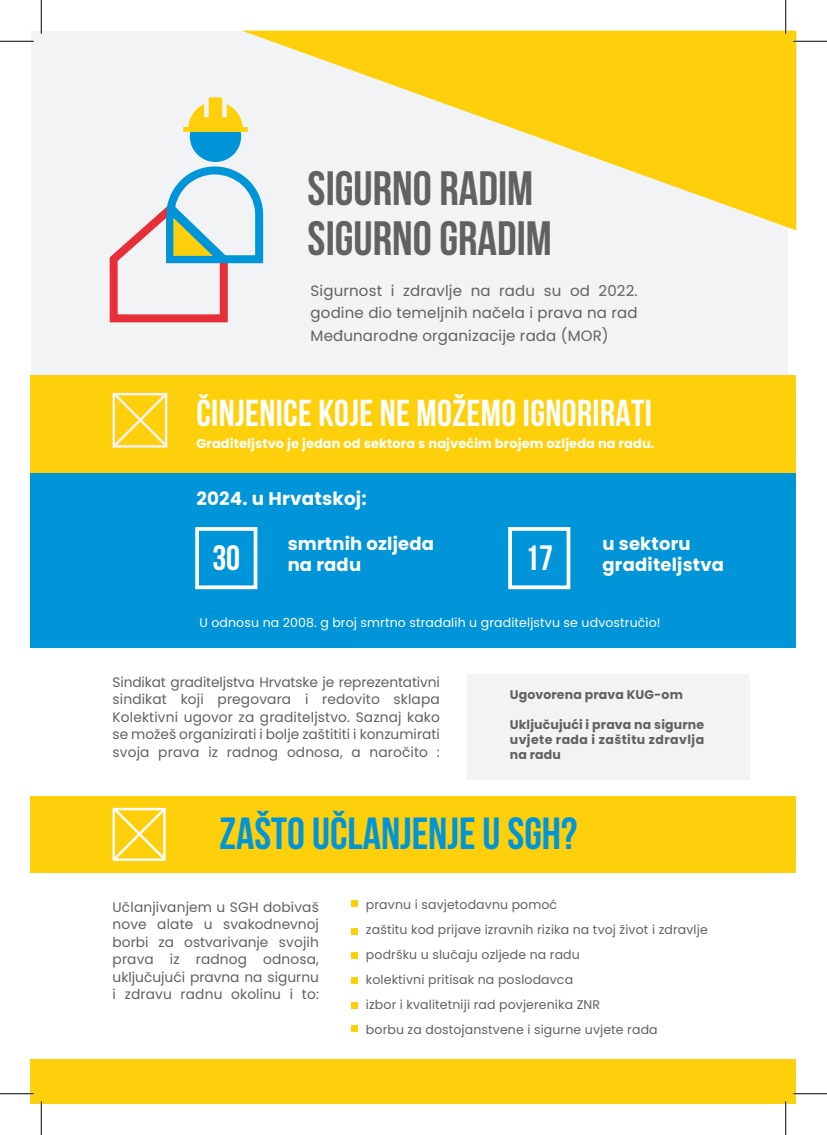
<style>
.page{position:relative;width:827px;height:1135px;background:#fff}
.page>*{position:absolute;margin:0;border:0;box-sizing:border-box;transform-origin:0 0}
.t1{font:700 48.12px/49.9px "Bebas Neue";color:#606160}
.t2{font:700 45px "Bebas Neue";color:#0095d9}
.t3{font:700 37.5px "Bebas Neue";letter-spacing:.01em;color:#fff}
.t4{font:700 35.25px "Bebas Neue";color:#fff}
.t5{font:700 18.38px "Poppins";letter-spacing:.01em;color:#fff}
.t6{font:700 18px/21.5px "Poppins";letter-spacing:.01em;color:#fff}
.t7{font:15px/22.5px "Poppins";letter-spacing:.01em;color:#606160;text-align:justify}
.t8{font:13.75px/17.5px "Poppins";letter-spacing:.01em;color:#606160;text-align:justify}
.t9{font:700 12.88px "Poppins";letter-spacing:.01em;color:#fff}
.t10{font:12.5px/25px "Poppins";letter-spacing:.01em;color:#606160}
.t11{font:700 12.5px/15px "Poppins";letter-spacing:.01em;color:#606160;text-align:justify}
.t12{font:12.5px "Poppins";letter-spacing:.01em;color:#fff}
</style>
<div class="page">
<div style="left:31px;top:796px;width:765px;height:76px;background:#fed00b"></div>
<div style="left:31px;top:31px;width:756px;height:351px;background:#f2f3f4"></div>
<div style="left:31px;top:469px;width:765px;height:179px;background:#0095d9"></div>
<div style="left:31px;top:1059px;width:765px;height:45px;background:#fed00b"></div>
<div style="left:31px;top:375px;width:765px;height:97px;background:#fed00b"></div>
<div style="left:467px;top:674px;width:282px;height:106px;background:#f2f3f4"></div>
<svg style="left:243px;top:31px;width:553px;height:199px;fill:#fed00b"></svg>
<svg style="left:110px;top:97px;width:153px;height:225px"></svg>
<div style="left:195px;top:527px;width:62px;height:62px;border:4px solid #fff"></div>
<div style="left:508px;top:527px;width:62px;height:62px;border:4px solid #fff"></div>
<svg style="left:113px;top:393px;width:54px;height:55px"></svg>
<svg style="left:113px;top:808px;width:53px;height:53px"></svg>
<div style="left:351px;top:900px;width:7px;height:6px;background:#fed00b"></div>
<div style="left:351px;top:928px;width:7px;height:7px;background:#fed00b"></div>
<div style="left:351px;top:952px;width:7px;height:6px;background:#fed00b"></div>
<div style="left:351px;top:977px;width:7px;height:6px;background:#fed00b"></div>
<div style="left:351px;top:1002px;width:7px;height:6px;background:#fed00b"></div>
<div style="left:351px;top:1025px;width:7px;height:6px;background:#fed00b"></div>
<hr style="left:0;top:40px;width:34px;height:2px;background:#fff">
<hr style="left:793px;top:40px;width:34px;height:2px;background:#fff">
<hr style="left:40px;top:0;width:2px;height:34px;background:#fff">
<hr style="left:40px;top:1101px;width:2px;height:34px;background:#fff">
<hr style="left:0;top:41px;width:34px;height:1px;background:#000">
<hr style="left:793px;top:41px;width:34px;height:1px;background:#000">
<hr style="left:0;top:1093px;width:34px;height:1px;background:#000">
<hr style="left:793px;top:1093px;width:34px;height:1px;background:#000">
<hr style="left:41px;top:0;width:1px;height:34px;background:#000">
<hr style="left:41px;top:1101px;width:1px;height:34px;background:#000">
<hr style="left:785px;top:0;width:1px;height:34px;background:#000">
<hr style="left:785px;top:1101px;width:1px;height:34px;background:#000">
<h1 class="t1" style="left:308px;top:163px;width:246px">SIGURNO RADIM<br>SIGURNO GRADIM</h1>
<p class="t7" style="left:310px;top:279px;width:328px">Sigurnost i zdravlje na radu su od 2022. godine dio temeljnih načela i prava na rad Međunarodne organizacije rada (MOR)</p>
<h3 class="t3" style="left:196px;top:392px;width:457px">ČINJENICE KOJE NE MOŽEMO IGNORIRATI</h3>
<p class="t9" style="left:196px;top:436px;width:459px">Graditeljstvo je jedan od sektora s najvećim brojem ozljeda na radu.</p>
<h3 class="t5" style="left:196px;top:488px;width:172px">2024. u Hrvatskoj:</h3>
<h3 class="t6" style="left:288px;top:533px;width:148px">smrtnih ozljeda na radu</h3>
<h3 class="t6" style="left:602px;top:533px;width:90px">u sektoru</h3>
<h3 class="t4" style="left:212px;top:538px;width:29px">30</h3>
<h3 class="t4" style="left:525px;top:538px;width:29px">17</h3>
<h3 class="t6" style="left:602px;top:554px;width:123px">graditeljstva</h3>
<p class="t12" style="left:199px;top:615px;width:463px">U odnosu na 2008. g broj smrtno stradalih u graditeljstvu se udvostručio!</p>
<p class="t8" style="left:113px;top:673px;width:329px">Sindikat graditeljstva Hrvatske je reprezentativni sindikat koji pregovara i redovito sklapa Kolektivni ugovor za graditeljstvo. Saznaj kako se možeš organizirati i bolje zaštititi i konzumirati svoja prava iz radnog odnosa, a naročito :</p>
<p class="t11" style="left:510px;top:687px;width:175px">Ugovorena prava KUG-om</p>
<p class="t11" style="left:510px;top:717px;width:196px">Uključujući i prava na sigurne uvjete rada i zaštitu zdravlja na radu</p>
<h2 class="t2" style="left:219px;top:809px;width:359px">ZAŠTO UČLANJENJE U SGH?</h2>
<p class="t8" style="left:113px;top:898px;width:208px">Učlanjivanjem u SGH dobivaš nove alate u svakodnevnoj borbi za ostvarivanje svojih prava iz radnog odnosa, uključujući pravna na sigurnu i zdravu radnu okolinu i to:</p>
<p class="t10" style="left:366px;top:892px;width:343px">pravnu i savjetodavnu pomoć<br>zaštitu kod prijave izravnih rizika na tvoj život i zdravlje podršku u slučaju ozljede na radu<br>kolektivni pritisak na poslodavca<br>izbor i kvalitetniji rad povjerenika ZNR<br>borbu za dostojanstvene i sigurne uvjete rada</p>
</div>
